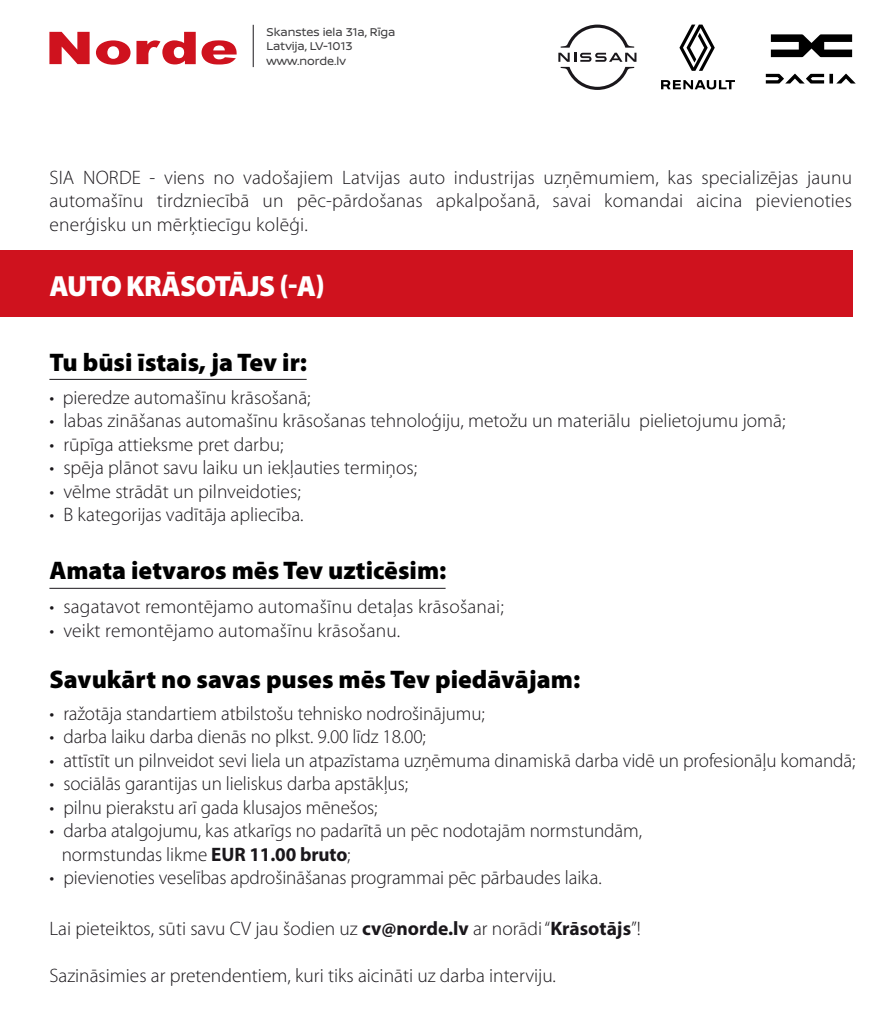
<style>
.page{position:relative;width:893px;height:1018px;background:#fff}
.page>*{position:absolute;margin:0;border:0;box-sizing:border-box;transform-origin:0 0}
.t1{font:900 29.25px "Myriad Pro";letter-spacing:-.025em;color:#fff}
.t2{font:900 25.5px "Myriad Pro";color:#000}
.t3{font:300 19.5px/23.4px "Myriad Pro";color:#1a171b;text-align:justify}
.t4{font:12px/14.2px "Nissan Brand";color:#3e3d3f}
.s1{font-weight:700}
</style>
<div class="page">
<div style="left:0;top:250px;width:852px;height:66px;background:#cf121e"></div>
<svg style="left:49px;top:32px;width:41px;height:32px"></svg>
<svg style="left:202px;top:40px;width:35px;height:24px"></svg>
<svg style="left:96px;top:32px;width:100px;height:33px"></svg>
<hr style="left:49px;top:587px;width:397px;height:1px;background:#1a171b">
<hr style="left:49px;top:379px;width:258px;height:1px;background:#1a171b">
<svg style="left:558px;top:25px;width:78px;height:65px"></svg>
<svg style="left:661px;top:25px;width:74px;height:64px"></svg>
<svg style="left:771px;top:34px;width:81px;height:23px"></svg>
<svg style="left:766px;top:74px;width:89px;height:9px"></svg>
<hr style="left:253px;top:25px;width:1px;height:42px;background:#1a171b">
<p class="t4" style="left:267px;top:24px;width:130px">Skanstes iela 31a, Rīga<br>Latvija, LV-1013 www.norde.lv</p>
<p class="t3" style="left:49px;top:166px;width:804px">SIA NORDE - viens no vadošajiem Latvijas auto industrijas uzņēmumiem, kas specializējas jaunu automašīnu tirdzniecībā un pēc-pārdošanas apkalpošanā, savai komandai aicina pievienoties enerģisku un mērķtiecīgu kolēģi.</p>
<h1 class="t1" style="left:49px;top:267px;width:277px">AUTO KRĀSOTĀJS (-A)</h1>
<h2 class="t2" style="left:49px;top:345px;width:259px">Tu būsi īstais, ja Tev ir:</h2>
<p class="t3" style="left:49px;top:386px;width:263px">• pieredze automašīnu krāsošanā;</p>
<p class="t3" style="left:49px;top:409px;width:737px">• labas zināšanas automašīnu krāsošanas tehnoloģiju, metožu un materiālu pielietojumu jomā;</p>
<p class="t3" style="left:49px;top:433px;width:236px">• rūpīga attieksme pret darbu;</p>
<p class="t3" style="left:49px;top:456px;width:369px">• spēja plānot savu laiku un iekļauties termiņos;</p>
<p class="t3" style="left:49px;top:479px;width:253px">• vēlme strādāt un pilnveidoties;</p>
<p class="t3" style="left:49px;top:503px;width:256px">• B kategorijas vadītāja apliecība.</p>
<h2 class="t2" style="left:49px;top:553px;width:398px">Amata ietvaros mēs Tev uzticēsim:</h2>
<p class="t3" style="left:49px;top:595px;width:456px">• sagatavot remontējamo automašīnu detaļas krāsošanai;</p>
<p class="t3" style="left:49px;top:618px;width:352px">• veikt remontējamo automašīnu krāsošanu.</p>
<h2 class="t2" style="left:49px;top:662px;width:532px">Savukārt no savas puses mēs Tev piedāvājam:</h2>
<p class="t3" style="left:49px;top:702px;width:437px">• ražotāja standartiem atbilstošu tehnisko nodrošinājumu;</p>
<p class="t3" style="left:49px;top:725px;width:378px">• darba laiku darba dienās no plkst. 9.00 līdz 18.00;</p>
<p class="t3" style="left:49px;top:748px;width:807px">• attīstīt un pilnveidot sevi liela un atpazīstama uzņēmuma dinamiskā darba vidē un profesionāļu komandā;</p>
<p class="t3" style="left:49px;top:772px;width:360px">• sociālās garantijas un lieliskus darba apstākļus;</p>
<p class="t3" style="left:49px;top:795px;width:329px">• pilnu pierakstu arī gada klusajos mēnešos;</p>
<p class="t3" style="left:62px;top:819px;width:582px;text-indent:-12px">• darba atalgojumu, kas atkarīgs no padarītā un pēc nodotajām normstundām, normstundas likme <span class="s1">EUR 11.00 bruto</span>;</p>
<p class="t3" style="left:49px;top:865px;width:554px">• pievienoties veselības apdrošināšanas programmai pēc pārbaudes laika.</p>
<p class="t3" style="left:49px;top:917px;width:593px">Lai pieteiktos, sūti savu CV jau šodien uz <span class="s1">cv@norde.lv</span> ar norādi “<span class="s1">Krāsotājs</span>”!</p>
<p class="t3" style="left:49px;top:963px;width:508px">Sazināsimies ar pretendentiem, kuri tiks aicināti uz darba interviju.</p>
</div>
